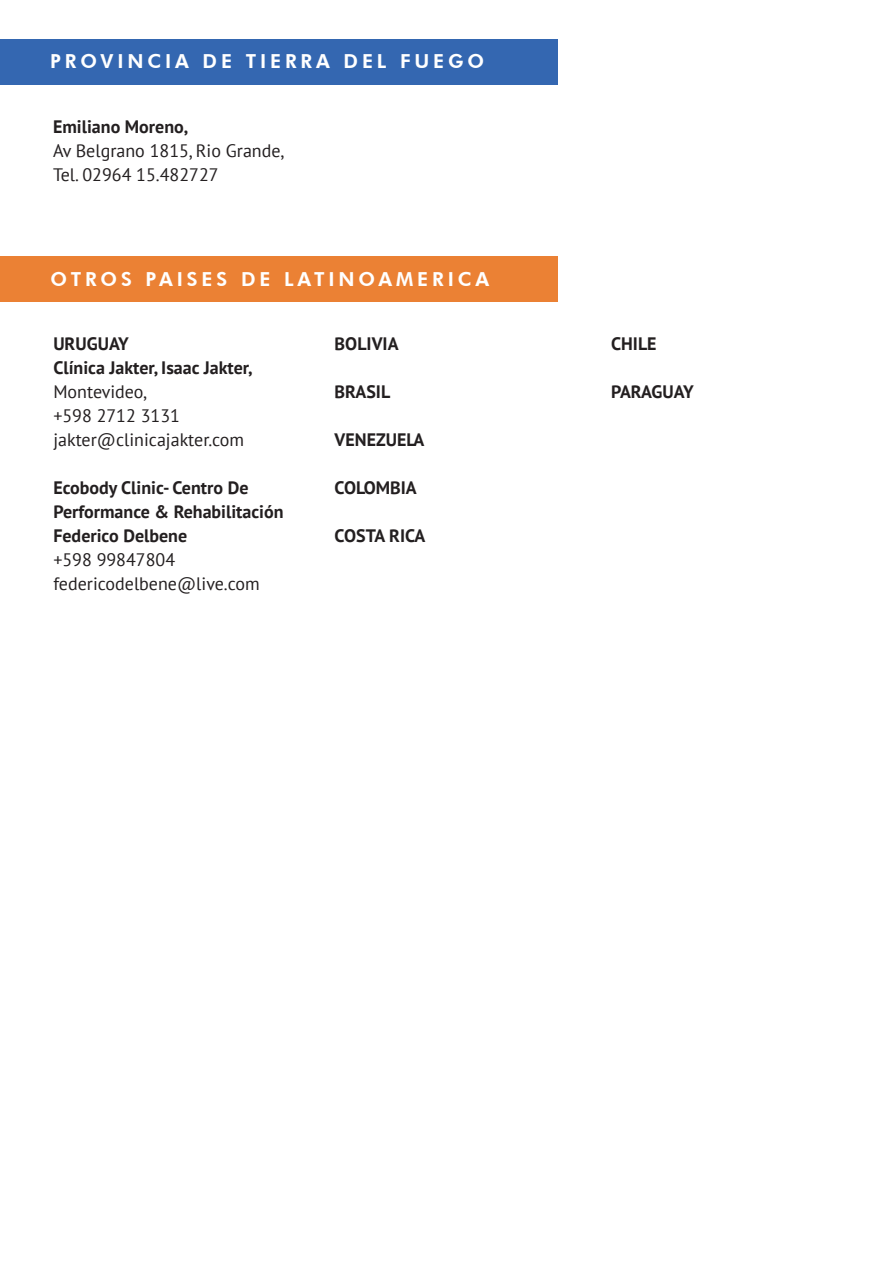
<style>
.page{position:relative;width:893px;height:1263px;background:#fff}
.page>*{position:absolute;margin:0;border:0;box-sizing:border-box;transform-origin:0 0}
.t1{font:800 19.35px "Futura BT";letter-spacing:.2em;color:#fff}
.t2{font:700 18px/24px "PT Sans";color:#231f20}
.t3{font:18px/24px "PT Sans";color:#231f20}
.t4{font:700 18px "PT Sans";letter-spacing:-.03em;color:#231f20}
</style>
<div class="page">
<div style="left:0;top:256px;width:558px;height:45px;background:#eb8134"></div>
<div style="left:0;top:39px;width:558px;height:45px;background:#3467b1"></div>
<p class="t1" style="left:50px;top:49px;width:435px">PROVINCIA DE TIERRA DEL FUEGO</p>
<p class="t2" style="left:53px;top:114px;width:136px">Emiliano Moreno,</p>
<p class="t3" style="left:53px;top:138px;width:233px">Av Belgrano 1815, Rio Grande,<br>Tel. 02964 15.482727</p>
<p class="t1" style="left:51px;top:268px;width:440px">OTROS PAISES DE LATINOAMERICA</p>
<p class="t2" style="left:53px;top:331px;width:200px">URUGUAY<br>Clínica Jakter, Isaac Jakter,</p>
<p class="t3" style="left:53px;top:379px;width:192px">Montevideo,<br>+598 2712 3131 jakter@clinicajakter.com</p>
<p class="t2" style="left:53px;top:475px;width:232px">Ecobody Clinic- Centro De<br>Performance &amp; Rehabilitación<br>Federico Delbene</p>
<p class="t3" style="left:53px;top:547px;width:208px">+598 99847804 federicodelbene@live.com</p>
<p class="t2" style="left:335px;top:331px;width:65px">BOLIVIA</p>
<p class="t2" style="left:335px;top:379px;width:57px">BRASIL</p>
<p class="t2" style="left:335px;top:427px;width:91px">VENEZUELA</p>
<p class="t2" style="left:335px;top:475px;width:84px">COLOMBIA</p>
<p class="t2" style="left:335px;top:523px;width:92px">COSTA RICA</p>
<p class="t2" style="left:611px;top:331px;width:47px">CHILE</p>
<p class="t4" style="left:611px;top:379px;width:84px">PARAGUAY</p>
</div>
